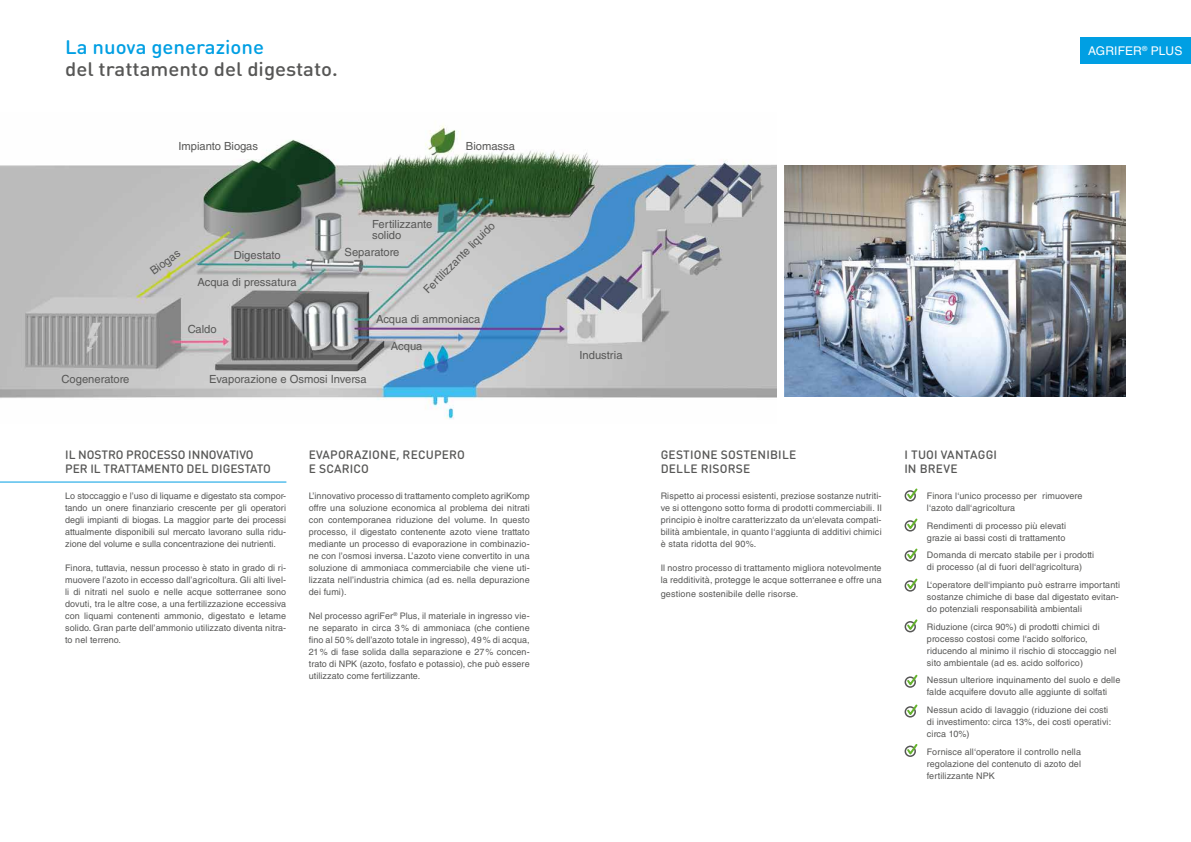
<style>
.page{position:relative;width:1191px;height:842px;background:#fff}
.page>*{position:absolute;margin:0;border:0;box-sizing:border-box;transform-origin:0 0}
.t1{font:500 19.4px "DIN Round Pro";color:#575756;scale:1.06 1}
.t2{font:500 19.4px "DIN Round Pro";color:#009fe3;scale:1.06 1}
.t3{font:500 12px/14px "DIN Round Pro";letter-spacing:.005em;color:#575756}
.t4{font:12px "Helvetica LT Std";letter-spacing:.01em;color:#fff}
.t5{font:11.2px/11.2px "Helvetica LT Std";color:#575756}
.t6{font:9px/12px "Helvetica LT Std";letter-spacing:.01em;color:#575756}
</style>
<div class="page">
<img style="left:0;top:124px;width:776px;height:296px">
<img style="left:785px;top:166px;width:340px;height:231px">
<hr style="left:0;top:481px;width:286px;height:1px;background:#009fe3">
<div style="left:904px;top:490px;width:12px;height:11px;border:2px solid #575756;border-radius:50%"></div>
<svg style="left:905px;top:488px;width:13px;height:14px"></svg>
<div style="left:904px;top:520px;width:12px;height:11px;border:2px solid #575756;border-radius:50%"></div>
<svg style="left:905px;top:518px;width:13px;height:14px"></svg>
<div style="left:904px;top:550px;width:12px;height:12px;border:2px solid #575756;border-radius:50%"></div>
<svg style="left:905px;top:548px;width:13px;height:14px"></svg>
<div style="left:904px;top:580px;width:12px;height:12px;border:2px solid #575756;border-radius:50%"></div>
<svg style="left:905px;top:578px;width:13px;height:14px"></svg>
<div style="left:904px;top:621px;width:12px;height:11px;border:2px solid #575756;border-radius:50%"></div>
<svg style="left:905px;top:619px;width:13px;height:13px"></svg>
<div style="left:904px;top:676px;width:12px;height:12px;border:2px solid #575756;border-radius:50%"></div>
<svg style="left:905px;top:674px;width:13px;height:14px"></svg>
<div style="left:904px;top:706px;width:12px;height:11px;border:2px solid #575756;border-radius:50%"></div>
<svg style="left:905px;top:704px;width:13px;height:14px"></svg>
<div style="left:904px;top:746px;width:12px;height:11px;border:2px solid #575756;border-radius:50%"></div>
<svg style="left:905px;top:744px;width:13px;height:13px"></svg>
<div style="left:1080px;top:37px;width:111px;height:27px;background:#009fe3"></div>
<h1 class="t2" style="left:65px;top:33px;width:189px">La nuova generazione</h1>
<h1 class="t1" style="left:65px;top:55px;width:259px">del trattamento del digestato.</h1>
<p class="t5" style="left:178px;top:140px;width:81px">Impianto Biogas</p>
<p class="t5" style="left:466px;top:140px;width:51px">Biomassa</p>
<p class="t5" style="left:148px;top:267px;width:35px;rotate:-36deg">Biogas</p>
<p class="t5" style="left:372px;top:218px;width:62px">Fertilizzante solido</p>
<p class="t5" style="left:421px;top:287px;width:97px;rotate:-45deg">Fertilizzante liquido</p>
<p class="t5" style="left:234px;top:250px;width:48px">Digestato</p>
<p class="t5" style="left:344px;top:247px;width:56px">Separatore</p>
<p class="t5" style="left:197px;top:276px;width:100px">Acqua di pressatura</p>
<p class="t5" style="left:188px;top:323px;width:30px">Caldo</p>
<p class="t5" style="left:62px;top:373px;width:69px">Cogeneratore</p>
<p class="t5" style="left:209px;top:373px;width:159px">Evaporazione e Osmosi Inversa</p>
<p class="t5" style="left:376px;top:313px;width:106px">Acqua di ammoniaca</p>
<p class="t5" style="left:391px;top:341px;width:33px">Acqua</p>
<h2 class="t3" style="left:65px;top:447px;width:207px">IL NOSTRO PROCESSO INNOVATIVO<br>PER IL TRATTAMENTO DEL DIGESTATO</h2>
<p class="t6" style="left:65px;top:490px;width:222px;text-align:justify">Lo stoccaggio e l’uso di liquame e digestato sta compor&shy;tando un onere finanziario crescente per gli operatori degli impianti di biogas. La maggior parte dei processi attualmente disponibili sul mercato lavorano sulla ridu&shy;zione del volume e sulla concentrazione dei nutrienti.</p>
<p class="t6" style="left:65px;top:562px;width:222px;text-align:justify">Finora, tuttavia, nessun processo è stato in grado di ri&shy;muovere l’azoto in eccesso dall’agricoltura. Gli alti livel&shy;li di nitrati nel suolo e nelle acque sotterranee sono dovuti, tra le altre cose, a una fertilizzazione eccessiva con liquami contenenti ammonio, digestato e letame solido. Gran parte dell’ammonio utilizzato diventa nitra&shy;to nel terreno.</p>
<h2 class="t3" style="left:309px;top:447px;width:157px">EVAPORAZIONE, RECUPERO<br>E SCARICO</h2>
<p class="t6" style="left:309px;top:490px;width:222px;text-align:justify">L’innovativo processo di trattamento completo agriKomp offre una soluzione economica al problema dei nitrati con contemporanea riduzione del volume. In questo processo, il digestato contenente azoto viene trattato mediante un processo di evaporazione in combinazio&shy;ne con l’osmosi inversa. L’azoto viene convertito in una soluzione di ammoniaca commerciabile che viene uti&shy;lizzata nell’industria chimica (ad es. nella depurazione dei fumi).</p>
<p class="t6" style="left:309px;top:610px;width:222px;text-align:justify">Nel processo agriFer<sup>®</sup> Plus, il materiale in ingresso vie&shy;ne separato in circa 3% di ammoniaca (che contiene fino al 50% dell’azoto totale in ingresso), 49% di acqua, 21% di fase solida dalla separazione e 27% concen&shy;trato di NPK (azoto, fosfato e potassio), che può essere utilizzato come fertilizzante.</p>
<h2 class="t4" style="left:1088px;top:43px;width:96px">AGRIFER<sup>®</sup> PLUS</h2>
<p class="t5" style="left:579px;top:350px;width:45px">Industria</p>
<h2 class="t3" style="left:661px;top:447px;width:137px">GESTIONE SOSTENIBILE<br>DELLE RISORSE</h2>
<p class="t6" style="left:660px;top:490px;width:222px;text-align:justify">Rispetto ai processi esistenti, preziose sostanze nutriti&shy;ve si ottengono sotto forma di prodotti commerciabili. Il principio è inoltre caratterizzato da un‘elevata compati&shy;bilità ambientale, in quanto l‘aggiunta di additivi chimici è stata ridotta del 90%.</p>
<p class="t6" style="left:660px;top:562px;width:222px">Il nostro processo di trattamento migliora notevolmente la redditività, protegge le acque sotterranee e offre una</p>
<p class="t6" style="left:660px;top:588px;width:139px">gestione sostenibile delle risorse.</p>
<h2 class="t3" style="left:904px;top:447px;width:94px">I TUOI VANTAGGI<br>IN BREVE</h2>
<p class="t6" style="left:927px;top:490px;width:157px">Finora l‘unico processo per rimuovere l‘azoto dall‘agricoltura</p>
<p class="t6" style="left:927px;top:519px;width:141px">Rendimenti di processo più elevati grazie ai bassi costi di trattamento</p>
<p class="t6" style="left:927px;top:549px;width:169px">Domanda di mercato stabile per i prodotti di processo (al di fuori dell‘agricoltura)</p>
<p class="t6" style="left:927px;top:579px;width:194px">L‘operatore dell‘impianto può estrarre importanti sostanze chimiche di base dal digestato evitan&shy;do potenziali responsabilità ambientali</p>
<p class="t6" style="left:927px;top:620px;width:191px">Riduzione (circa 90%) di prodotti chimici di processo costosi come l‘acido solforico, riducendo al minimo il rischio di stoccaggio nel sito ambientale (ad es. acido solforico)</p>
<p class="t6" style="left:927px;top:674px;width:195px">Nessun ulteriore inquinamento del suolo e delle falde acquifere dovuto alle aggiunte di solfati</p>
<p class="t6" style="left:927px;top:704px;width:186px">Nessun acido di lavaggio (riduzione dei costi di investimento: circa 13%, dei costi operativi: circa 10%)</p>
<p class="t6" style="left:927px;top:745px;width:155px;text-align:justify">Fornisce all‘operatore il controllo nella regolazione del contenuto di azoto del fertilizzante NPK</p>
</div>
